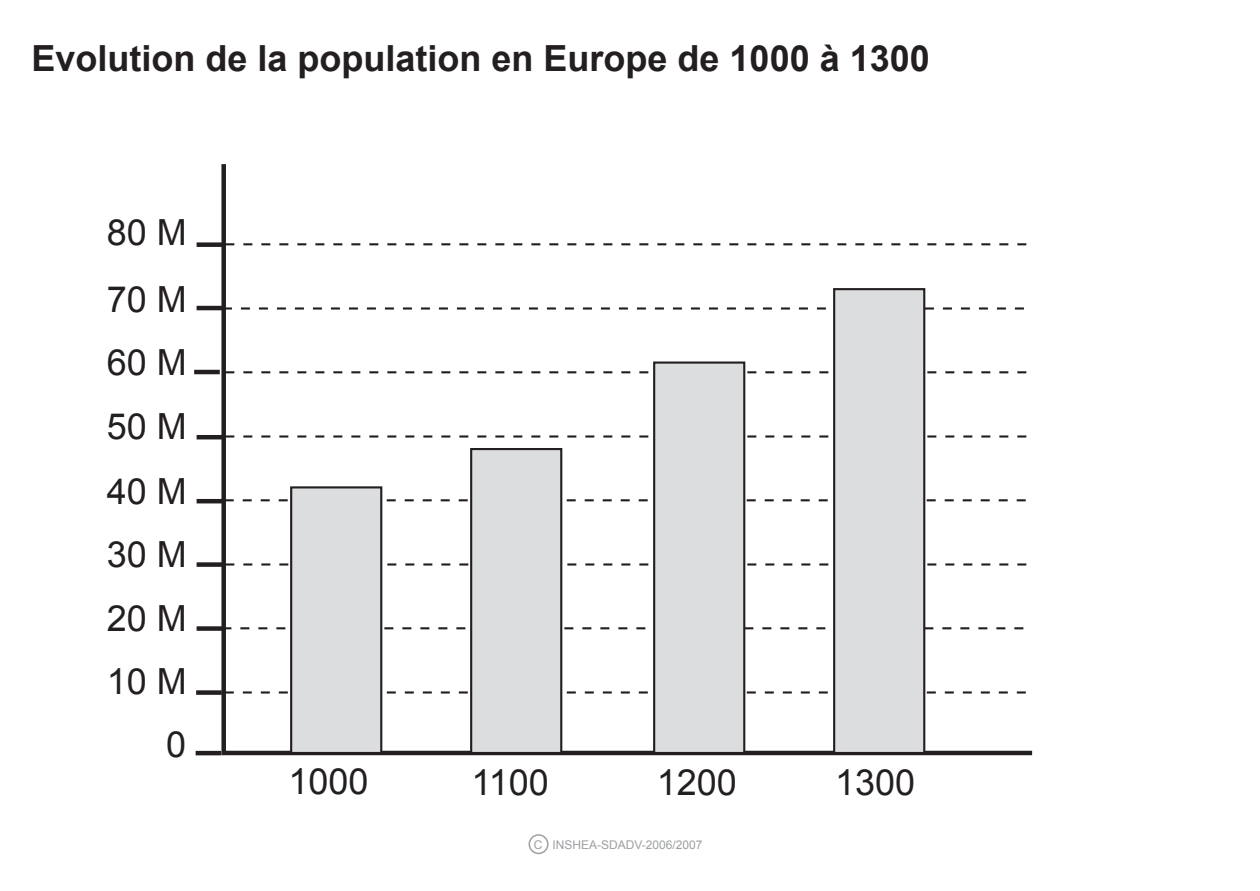
<style>
.page{position:relative;width:1260px;height:891px;background:#fff}
.page>*{position:absolute;margin:0;border:0;box-sizing:border-box;transform-origin:0 0}
.t1{font:700 36px "Arial";color:#231f20}
.t2{font:36px "Arial";color:#231f20}
.t3{font:12px "Arial";color:#9d9fa2}
</style>
<div class="page">
<svg style="left:219px;top:164px;width:814px;height:592px"></svg>
<hr style="left:196px;top:751px;width:25px;height:4px;background:#231f20">
<div style="left:196px;top:690px;width:26px;height:5px;background:#231f20"></div>
<div style="left:197px;top:626px;width:25px;height:5px;background:#231f20"></div>
<div style="left:197px;top:562px;width:25px;height:5px;background:#231f20"></div>
<hr style="left:197px;top:499px;width:25px;height:4px;background:#231f20">
<hr style="left:197px;top:435px;width:25px;height:4px;background:#231f20">
<hr style="left:194px;top:370px;width:26px;height:4px;background:#231f20">
<hr style="left:197px;top:306px;width:25px;height:4px;background:#231f20">
<div style="left:197px;top:242px;width:25px;height:5px;background:#231f20"></div>
<div style="left:290px;top:486px;width:92px;height:268px;background:#dcdddf;border:2px solid #231f20"></div>
<div style="left:470px;top:448px;width:92px;height:306px;background:#dcdddf;border:2px solid #231f20"></div>
<div style="left:653px;top:362px;width:92px;height:392px;background:#dcdddf;border:2px solid #231f20"></div>
<div style="left:833px;top:288px;width:92px;height:466px;background:#dcdddf;border:2px solid #231f20"></div>
<div style="left:529px;top:834px;width:20px;height:20px;border:2px solid #9d9fa2;border-radius:50%"></div>
<p class="t1" style="left:32px;top:34px;width:900px">Evolution de la population en Europe de 1000 à 1300</p>
<p class="t2" style="left:107px;top:208px;width:82px">80 M</p>
<p class="t2" style="left:107px;top:276px;width:82px">70 M</p>
<p class="t2" style="left:107px;top:339px;width:82px">60 M</p>
<p class="t2" style="left:107px;top:403px;width:82px">50 M</p>
<p class="t2" style="left:107px;top:467px;width:82px">40 M</p>
<p class="t2" style="left:107px;top:531px;width:82px">30 M</p>
<p class="t2" style="left:107px;top:595px;width:82px">20 M</p>
<p class="t2" style="left:107px;top:658px;width:82px">10 M</p>
<p class="t2" style="left:166px;top:721px;width:22px">0</p>
<p class="t2" style="left:288px;top:758px;width:82px">1000</p>
<p class="t2" style="left:471px;top:759px;width:79px">1100</p>
<p class="t2" style="left:657px;top:759px;width:82px">1200</p>
<p class="t2" style="left:835px;top:759px;width:82px">1300</p>
<p class="t3" style="left:534px;top:837px;width:170px">C INSHEA-SDADV-2006/2007</p>
</div>
